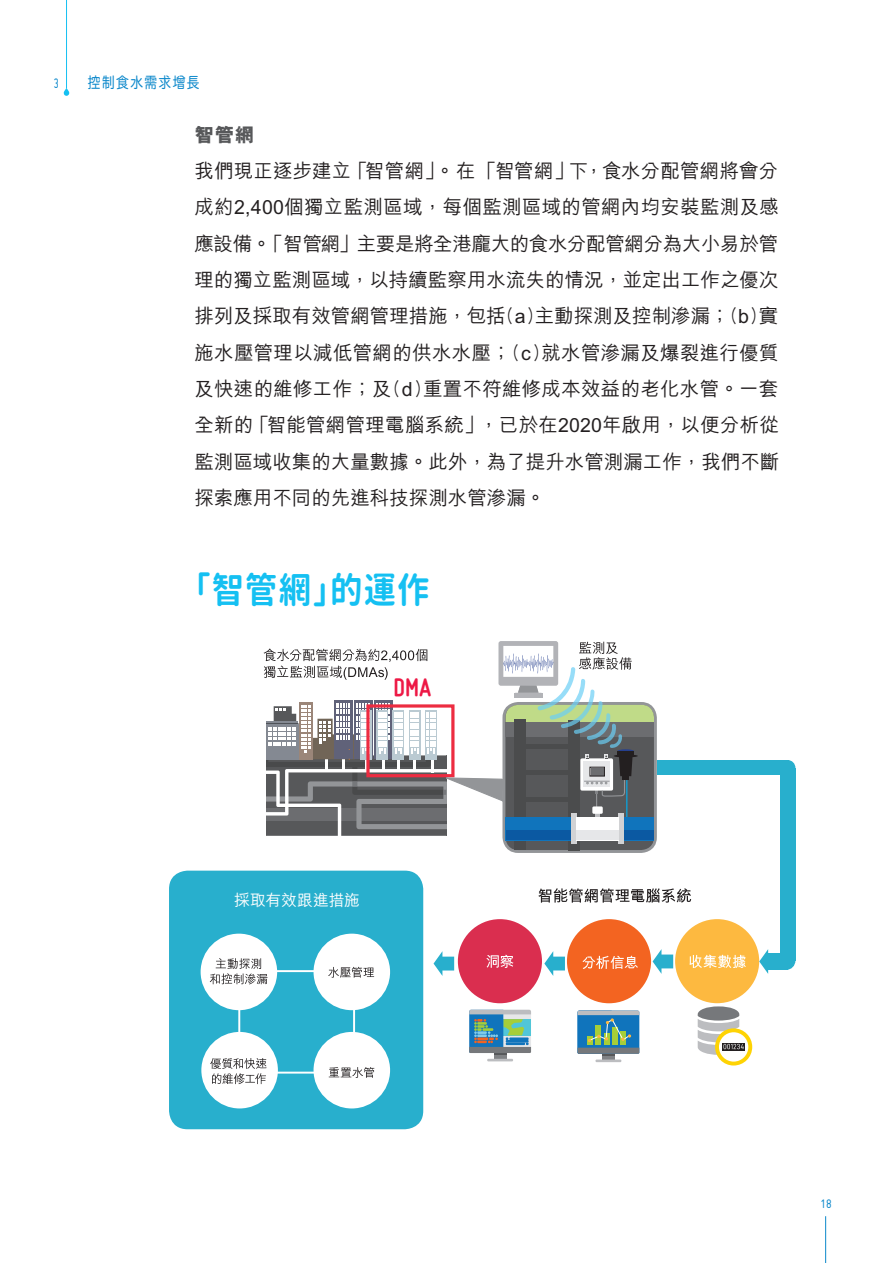
<style>
.page{position:relative;width:893px;height:1263px;background:#fff}
.page>*{position:absolute;margin:0;border:0;box-sizing:border-box;transform-origin:0 0}
.Diagram_headline_Chi{font:36px "Gen Jyuu Gothic P Bold";letter-spacing:.04em;color:#15c0f2;scale:.9 1}
.Diagram_text_Chi{font:700 26.85px "Miso";color:#ed1845}
.Main_text_Chi{font:500 19.5px/36.3px "M Hei HK";letter-spacing:.01em;color:#231f20}
.Diagram_text_Chi-2{font:500 15.75px "M Hei HK";letter-spacing:-.01em;color:#fff}
.header_chi{font:15px "Hira Maru Pro W4";letter-spacing:.105em;color:#0c88cb;scale:.85 1}
.header_chi-2{font:15px "Miso";color:#0c88cb;scale:.85 1}
.t1{font:13.5px "Miso";color:#0c88cb}
.s1{font-weight:800;color:#57585a}
</style>
<div class="page">
<hr style="left:825px;top:1216px;width:1px;height:47px;background:#0c88cb">
<div style="left:657px;top:760px;width:131px;height:15px;background:#28afcd"></div>
<div style="left:567px;top:919px;width:84px;height:84px;background:#f36421;border-radius:50%"></div>
<svg style="left:653px;top:949px;width:20px;height:25px"></svg>
<svg style="left:544px;top:951px;width:21px;height:25px"></svg>
<div style="left:458px;top:919px;width:84px;height:84px;background:#da2e4f;border-radius:50%"></div>
<svg style="left:582px;top:955px;width:56px;height:14px"></svg>
<svg style="left:486px;top:955px;width:27px;height:13px"></svg>
<div style="left:169px;top:871px;width:254px;height:258px;background:#28afcd;border-radius:18px"></div>
<div style="left:238px;top:970px;width:117px;height:103px;border:2px solid #fff"></div>
<div style="left:201px;top:934px;width:76px;height:76px;background:#fff;border-radius:50%"></div>
<div style="left:314px;top:934px;width:76px;height:76px;background:#fff;border-radius:50%"></div>
<div style="left:201px;top:1032px;width:77px;height:76px;background:#fff;border-radius:50%"></div>
<div style="left:314px;top:1032px;width:76px;height:76px;background:#fff;border-radius:50%"></div>
<svg style="left:328px;top:967px;width:46px;height:11px"></svg>
<svg style="left:329px;top:1067px;width:45px;height:11px"></svg>
<svg style="left:210px;top:1058px;width:57px;height:26px"></svg>
<svg style="left:210px;top:958px;width:57px;height:26px"></svg>
<svg style="left:538px;top:888px;width:153px;height:15px"></svg>
<svg style="left:434px;top:951px;width:20px;height:25px"></svg>
<svg style="left:717px;top:1030px;width:33px;height:33px"></svg>
<div style="left:715px;top:1028px;width:37px;height:37px;border:4px solid #fed304;border-radius:50%"></div>
<div style="left:722px;top:1043px;width:23px;height:7px;background:#231f20"></div>
<svg style="left:698px;top:1006px;width:46px;height:49px"></svg>
<div style="left:494px;top:1053px;width:12px;height:6px;background:#808285"></div>
<hr style="left:487px;top:1059px;width:26px;height:2px;background:#bcbdc0">
<svg style="left:469px;top:1010px;width:62px;height:45px"></svg>
<hr style="left:506px;top:1040px;width:23px;height:2px;background:#1074bc">
<div style="left:602px;top:1053px;width:12px;height:7px;background:#808285"></div>
<hr style="left:595px;top:1059px;width:26px;height:3px;background:#bcbdc0">
<svg style="left:577px;top:1010px;width:62px;height:46px"></svg>
<div style="left:780px;top:768px;width:15px;height:193px;background:#28afcd"></div>
<div style="left:780px;top:760px;width:15px;height:15px;background:#28afcd;border-radius:50%"></div>
<div style="left:777px;top:951px;width:18px;height:19px;background:#28afcd;border-radius:50%"></div>
<div style="left:675px;top:919px;width:84px;height:84px;background:#fdb940;border-radius:50%"></div>
<svg style="left:689px;top:954px;width:57px;height:14px"></svg>
<svg style="left:759px;top:949px;width:10px;height:25px"></svg>
<div style="left:768px;top:953px;width:19px;height:17px;background:#28afcd"></div>
<div style="left:504px;top:703px;width:151px;height:148px;background:#57585a;border-radius:14px"></div>
<div style="left:502px;top:702px;width:155px;height:151px;border:3px solid #939598;border-radius:14px"></div>
<div style="left:506px;top:705px;width:148px;height:30px;background:#c0db88;border-radius:13px"></div>
<div style="left:505px;top:722px;width:149px;height:15px;background:#6c6d70"></div>
<hr style="left:617px;top:749px;width:17px;height:4px;background:#34467d;border-radius:50%">
<hr style="left:614px;top:754px;width:24px;height:3px;background:#231f20;border-radius:50%">
<hr style="left:617px;top:751px;width:17px;height:4px;background:#231f20">
<div style="left:568px;top:720px;width:11px;height:130px;background:#4b4c4d"></div>
<div style="left:515px;top:719px;width:11px;height:131px;background:#4b4c4d"></div>
<div style="left:506px;top:817px;width:148px;height:23px;background:#1074bc"></div>
<div style="left:506px;top:831px;width:148px;height:9px;background:#0b59a2"></div>
<hr style="left:574px;top:813px;width:2px;height:31px;background:#d1d2d4">
<hr style="left:572px;top:813px;width:2px;height:31px;background:#d1d2d4">
<hr style="left:621px;top:813px;width:2px;height:31px;background:#d1d2d4">
<hr style="left:618px;top:813px;width:2px;height:31px;background:#d1d2d4">
<svg style="left:264px;top:641px;width:368px;height:200px"></svg>
<hr style="left:66px;top:0;width:1px;height:88px;background:#15c0f2">
<svg style="left:63px;top:88px;width:6px;height:8px"></svg>
<p class="header_chi-2" style="left:54px;top:75px;width:8px">3</p>
<p class="header_chi" style="left:88px;top:70px;width:133px">控制食水需求增長</p>
<p class="Main_text_Chi" style="left:194px;top:115px;width:586px"><span class="s1">智管網<br></span>我們現正逐步建立「智管網」。在「智管網」下，食水分配管網將會分成約2,400個獨立監測區域，每個監測區域的管網內均安裝監測及感應設備。「智管網」主要是將全港龐大的食水分配管網分為大小易於管理的獨立監測區域，以持續監察用水流失的情況，並定出工作之優次排列及採取有效管網管理措施，包括(a)主動探測及控制滲漏；(b)實施水壓管理以減低管網的供水水壓；(c)就水管滲漏及爆裂進行優質及快速的維修工作；及(d)重置不符維修成本效益的老化水管。一套全新的「智能管網管理電腦系統」，已於在2020年啟用，以便分析從監測區域收集的大量數據。此外，為了提升水管測漏工作，我們不斷探索應用不同的先進科技探測水管滲漏。</p>
<p class="Diagram_headline_Chi" style="left:195px;top:563px;width:263px">「智管網」的運作</p>
<p class="Diagram_text_Chi" style="left:394px;top:672px;width:39px">DMA</p>
<p class="Diagram_text_Chi-2" style="left:234px;top:889px;width:127px">採取有效跟進措施</p>
<p class="t1" style="left:821px;top:1196px;width:13px">18</p>
</div>
